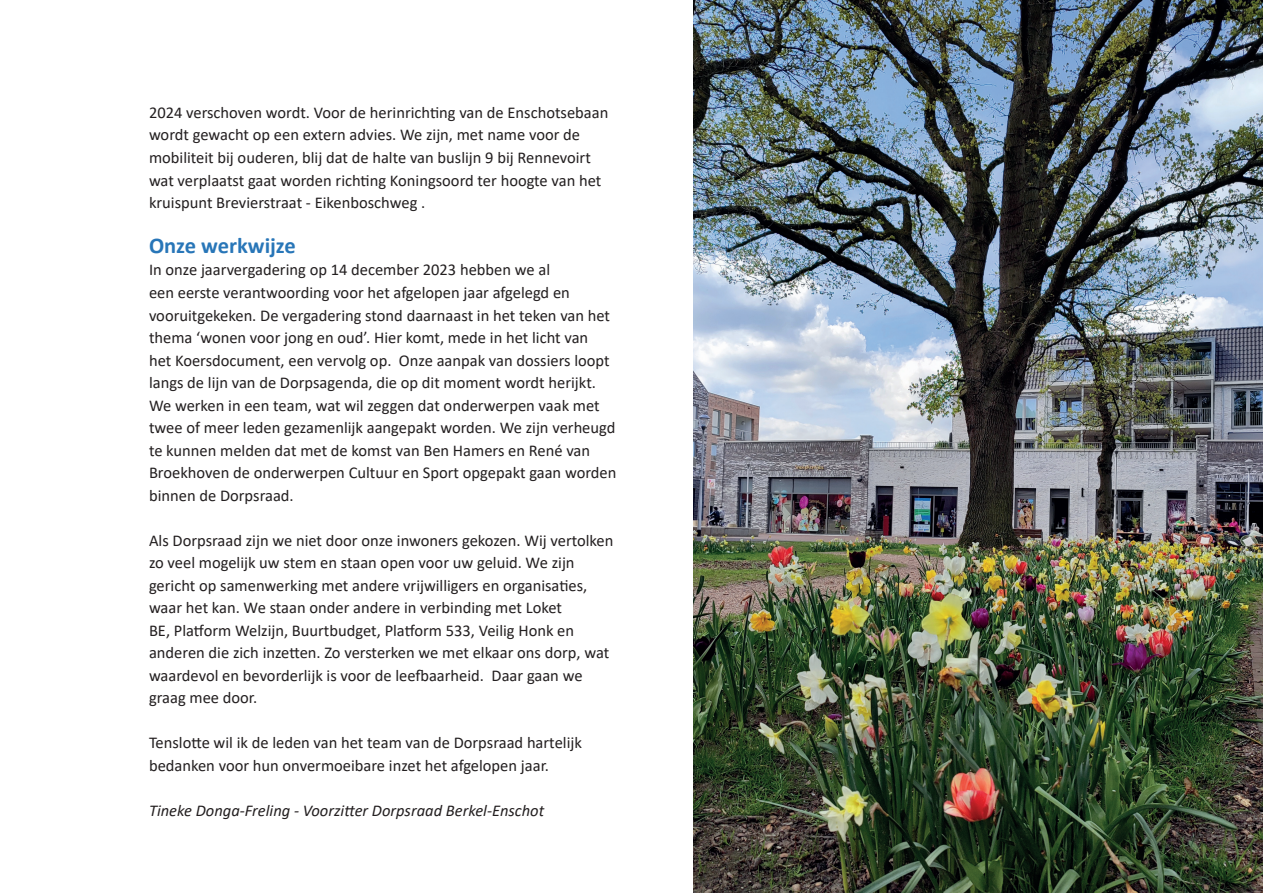
<style>
.page{position:relative;width:1263px;height:893px;background:#fff}
.page>*{position:absolute;margin:0;border:0;box-sizing:border-box;transform-origin:0 0}
.t1{font:700 22.5px "Calibri";color:#2876b8}
.t2{font:16.5px/22.5px "Calibri";color:#231f20}
.t3{font:italic 16.5px "Calibri";color:#231f20}
</style>
<div class="page">
<img style="left:693px;top:0;width:570px;height:893px">
<p class="t2" style="left:149px;top:101px;width:461px">2024 verschoven wordt. Voor de herinrichting van de Enschotsebaan wordt gewacht op een extern advies. We zijn, met name voor de mobiliteit bij ouderen, blij dat de halte van buslijn 9 bij Rennevoirt wat verplaatst gaat worden richting Koningsoord ter hoogte van het kruispunt Brevierstraat - Eikenboschweg .</p>
<h1 class="t1" style="left:149px;top:230px;width:148px">Onze werkwijze</h1>
<p class="t2" style="left:149px;top:258px;width:469px">In onze jaarvergadering op 14 december 2023 hebben we al<br>een eerste verantwoording voor het afgelopen jaar afgelegd en vooruitgekeken. De vergadering stond daarnaast in het teken van het thema ‘wonen voor jong en oud’. Hier komt, mede in het licht van<br>het Koersdocument, een vervolg op. Onze aanpak van dossiers loopt langs de lijn van de Dorpsagenda, die op dit moment wordt herijkt.<br>We werken in een team, wat wil zeggen dat onderwerpen vaak met twee of meer leden gezamenlijk aangepakt worden. We zijn verheugd te kunnen melden dat met de komst van Ben Hamers en René van Broekhoven de onderwerpen Cultuur en Sport opgepakt gaan worden binnen de Dorpsraad.</p>
<p class="t2" style="left:149px;top:528px;width:466px">Als Dorpsraad zijn we niet door onze inwoners gekozen. Wij vertolken zo veel mogelijk uw stem en staan open voor uw geluid. We zijn gericht op samenwerking met andere vrijwilligers en organisaties, waar het kan. We staan onder andere in verbinding met Loket<br>BE, Platform Welzijn, Buurtbudget, Platform 533, Veilig Honk en anderen die zich inzetten. Zo versterken we met elkaar ons dorp, wat waardevol en bevorderlijk is voor de leefbaarheid. Daar gaan we graag mee door.</p>
<p class="t2" style="left:149px;top:731px;width:434px">Tenslotte wil ik de leden van het team van de Dorpsraad hartelijk bedanken voor hun onvermoeibare inzet het afgelopen jaar.</p>
<p class="t3" style="left:149px;top:799px;width:397px">Tineke Donga-Freling - Voorzitter Dorpsraad Berkel-Enschot</p>
</div>
